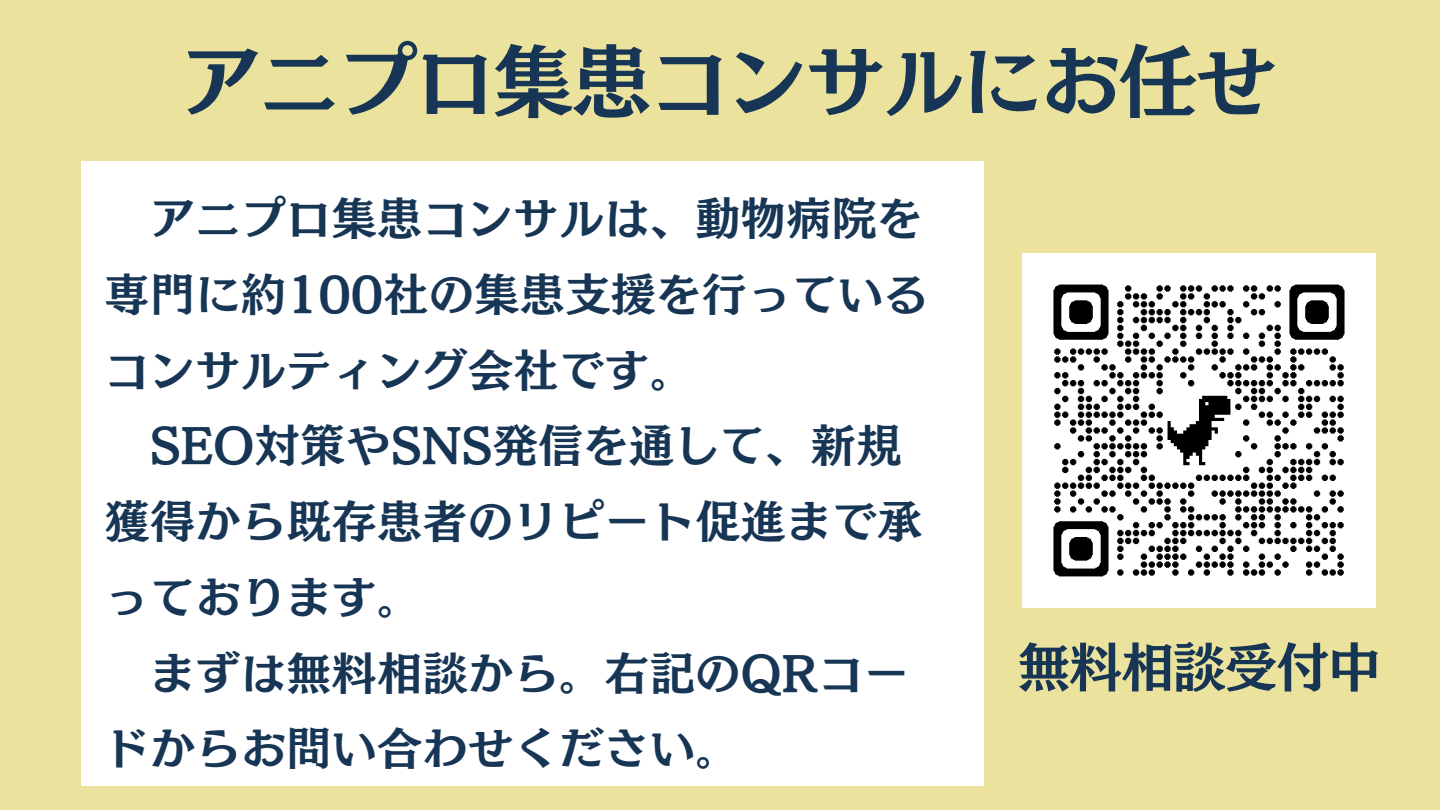
<style>
.page{position:relative;width:1440px;height:810px;background:#ebe39d}
.page>*{position:absolute;margin:0;border:0;box-sizing:border-box;transform-origin:0 0}
.t1{font:80px "Canva Mode Min A Std B";letter-spacing:-.025em;color:#173554}
.t2{font:53px "Canva Mode Min A Std B";letter-spacing:-.025em;color:#173554}
.t3{font:45px/75.8px "Canva Mode Min A Std B";letter-spacing:.01em;color:#173554}
</style>
<div class="page">
<div style="left:81px;top:161px;width:903px;height:625px;background:#fff"></div>
<img style="left:1023px;top:254px;width:353px;height:353px">
<p class="t1" style="left:181px;top:41px;width:1096px">アニプロ集患コンサルにお任せ</p>
<p class="t3" style="left:105px;top:180px;width:825px;text-indent:45px">アニプロ集患コンサルは、動物病院を専門に約100社の集患支援を行っているコンサルティング会社です。</p>
<p class="t3" style="left:105px;top:407px;width:819px;text-indent:45px">SEO対策やSNS発信を通して、新規獲得から既存患者のリピート促進まで承っております。</p>
<p class="t3" style="left:105px;top:635px;width:806px;text-indent:45px">まずは無料相談から。右記のQRコードからお問い合わせください。</p>
<p class="t2" style="left:1018px;top:640px;width:365px">無料相談受付中</p>
</div>
